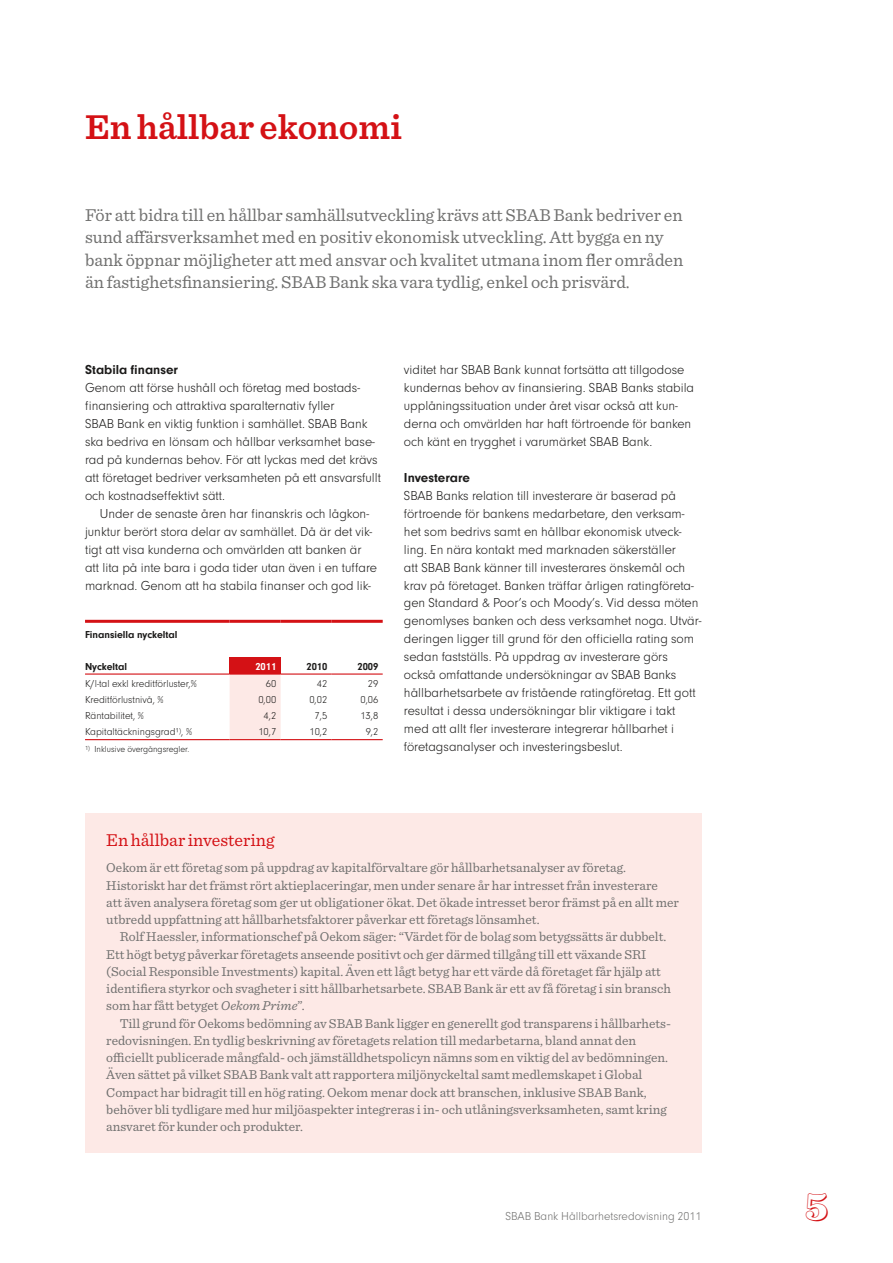
<style>
.page{position:relative;width:893px;height:1263px;background:#fff}
.page>*{position:absolute;margin:0;border:0;box-sizing:border-box;transform-origin:0 0}
.t1{font:600 36px "Sentinel";color:#d41115}
.t2{font:36px "SBAB Siffror";color:#d41115}
.t3{font:18px/22.5px "Sentinel";color:#70706f}
.t4{font:18px "Sentinel";color:#d41115}
.t5{font:300 13.5px/18px "Neuzeit Gro";color:#1c1b1a}
.t6{font:13.5px/17.2px "Sentinel";color:#70706f}
.t7{font:700 13.5px "Neuzeit Gro";color:#1c1b1a}
.t8{font:300 12px "Neuzeit Gro";color:#70706f}
.t9{font:300 10.5px "Neuzeit Gro";color:#1c1b1a}
.t10{font:700 10.5px "Neuzeit Gro";color:#1c1b1a}
.t11{font:700 10.5px "Neuzeit Gro";color:#fff}
.t12{font:300 9px "Neuzeit Gro";color:#1c1b1a}
.s1{font-style:italic}
</style>
<div class="page">
<div style="left:85px;top:813px;width:617px;height:339px;background:#fde9e6"></div>
<div style="left:230px;top:657px;width:51px;height:17px;background:#d41115"></div>
<div style="left:230px;top:675px;width:51px;height:64px;background:#fde9e6"></div>
<hr style="left:85px;top:673px;width:145px;height:2px;background:#d41115">
<hr style="left:230px;top:673px;width:51px;height:2px;background:#d41115">
<hr style="left:281px;top:673px;width:51px;height:2px;background:#d41115">
<hr style="left:332px;top:673px;width:51px;height:2px;background:#d41115">
<hr style="left:85px;top:739px;width:145px;height:1px;background:#d41115">
<hr style="left:230px;top:739px;width:51px;height:1px;background:#d41115">
<hr style="left:281px;top:739px;width:51px;height:1px;background:#d41115">
<hr style="left:332px;top:739px;width:51px;height:1px;background:#d41115">
<hr style="left:85px;top:620px;width:145px;height:3px;background:#d41115">
<hr style="left:230px;top:620px;width:51px;height:3px;background:#d41115">
<hr style="left:281px;top:620px;width:51px;height:3px;background:#d41115">
<hr style="left:332px;top:620px;width:51px;height:3px;background:#d41115">
<h1 class="t1" style="left:85px;top:99px;width:318px">En hållbar ekonomi</h1>
<p class="t3" style="left:85px;top:202px;width:600px">För att bidra till en hållbar samhällsutveckling krävs att SBAB Bank bedriver en sund affärsverksamhet med en positiv ekonomisk utveckling. Att bygga en ny bank öppnar möjligheter att med ansvar och kvalitet utmana inom fler områden än fastighetsfinansiering. SBAB Bank ska vara tydlig, enkel och prisvärd.</p>
<p class="t7" style="left:85px;top:362px;width:94px">Stabila finanser</p>
<p class="t5" style="left:85px;top:378px;width:298px">Genom att förse hushåll och företag med bostads&shy;finansiering och attraktiva sparalternativ fyller<br>SBAB Bank en viktig funktion i samhället. SBAB Bank ska bedriva en lönsam och hållbar verksamhet base&shy;rad på kundernas behov. För att lyckas med det krävs att företaget bedriver verksamheten på ett ansvarsfullt och kostnadseffektivt sätt.</p>
<p class="t5" style="left:85px;top:504px;width:293px;text-indent:15px">Under de senaste åren har finanskris och lågkon&shy;junktur berört stora delar av samhället. Då är det vik&shy;tigt att visa kunderna och omvärlden att banken är att lita på inte bara i goda tider utan även i en tuffare marknad. Genom att ha stabila finanser och god lik-</p>
<p class="t10" style="left:85px;top:628px;width:94px">Finansiella nyckeltal</p>
<p class="t10" style="left:85px;top:660px;width:44px">Nyckeltal</p>
<p class="t11" style="left:255px;top:660px;width:22px">2011</p>
<p class="t10" style="left:306px;top:660px;width:22px">2010</p>
<p class="t10" style="left:357px;top:660px;width:22px">2009</p>
<p class="t9" style="left:85px;top:678px;width:113px">K/l-tal exkl kreditförluster,%</p>
<p class="t9" style="left:266px;top:678px;width:12px">60</p>
<p class="t9" style="left:317px;top:678px;width:12px">42</p>
<p class="t9" style="left:368px;top:678px;width:12px">29</p>
<p class="t9" style="left:85px;top:694px;width:80px">Kreditförlustnivå, %</p>
<p class="t9" style="left:258px;top:694px;width:20px">0,00</p>
<p class="t9" style="left:309px;top:694px;width:20px">0,02</p>
<p class="t9" style="left:360px;top:694px;width:20px">0,06</p>
<p class="t9" style="left:85px;top:710px;width:60px">Räntabilitet, %</p>
<p class="t9" style="left:264px;top:710px;width:14px">4,2</p>
<p class="t9" style="left:315px;top:710px;width:14px">7,5</p>
<p class="t9" style="left:360px;top:710px;width:20px">13,8</p>
<p class="t9" style="left:85px;top:726px;width:109px">Kapitaltäckningsgrad¹<sup>)</sup>, %</p>
<p class="t9" style="left:258px;top:726px;width:20px">10,7</p>
<p class="t9" style="left:309px;top:726px;width:20px">10,2</p>
<p class="t9" style="left:366px;top:726px;width:14px">9,2</p>
<p class="t12" style="left:85px;top:744px;width:106px"><sup>1)</sup> Inklusive övergångsregler.</p>
<p class="t5" style="left:404px;top:360px;width:292px">viditet har SBAB Bank kunnat fortsätta att tillgodose kundernas behov av finansiering. SBAB Banks stabila upplåningssituation under året visar också att kun&shy;derna och omvärlden har haft förtroende för banken och känt en trygghet i varumärket SBAB Bank.</p>
<p class="t7" style="left:404px;top:469px;width:68px">Investerare</p>
<p class="t5" style="left:404px;top:486px;width:299px">SBAB Banks relation till investerare är baserad på förtroende för bankens medarbetare, den verksam&shy;het som bedrivs samt en hållbar ekonomisk utveck&shy;ling. En nära kontakt med marknaden säkerställer<br>att SBAB Bank känner till investerares önskemål och krav på företaget. Banken träffar årligen ratingföreta&shy;gen Standard &amp; Poor’s och Moody’s. Vid dessa möten genomlyses banken och dess verksamhet noga. Utvär&shy;deringen ligger till grund för den officiella rating som sedan fastställs. På uppdrag av investerare görs också omfattande undersökningar av SBAB Banks hållbarhetsarbete av fristående ratingföretag. Ett gott resultat i dessa undersökningar blir viktigare i takt med att allt fler investerare integrerar hållbarhet i företagsanalyser och investeringsbeslut.</p>
<h2 class="t4" style="left:106px;top:826px;width:170px">En hållbar investering</h2>
<p class="t6" style="left:106px;top:858px;width:574px">Oekom är ett företag som på uppdrag av kapitalförvaltare gör hållbarhetsanalyser av företag.<br>Historiskt har det främst rört aktieplaceringar, men under senare år har intresset från investerare<br>att även analysera företag som ger ut obligationer ökat. Det ökade intresset beror främst på en allt mer utbredd uppfattning att hållbarhetsfaktorer påverkar ett företags lönsamhet.</p>
<p class="t6" style="left:106px;top:927px;width:566px;text-indent:14px">Rolf Haessler, informationschef på Oekom säger: “Värdet för de bolag som betygssätts är dubbelt.<br>Ett högt betyg påverkar företagets anseende positivt och ger därmed tillgång till ett växande SRI (Social Responsible Investments) kapital. Även ett lågt betyg har ett värde då företaget får hjälp att identifiera styrkor och svagheter i sitt hållbarhetsarbete. SBAB Bank är ett av få företag i sin bransch som har fått betyget <span class="s1">Oekom Prime</span>”.</p>
<p class="t6" style="left:106px;top:1014px;width:566px;text-indent:14px">Till grund för Oekoms bedömning av SBAB Bank ligger en generellt god transparens i hållbarhets&shy;redovisningen. En tydlig beskrivning av företagets relation till medarbetarna, bland annat den officiellt publicerade mångfald- och jämställdhetspolicyn nämns som en viktig del av bedömningen.<br>Även sättet på vilket SBAB Bank valt att rapportera miljönyckeltal samt medlemskapet i Global Compact har bidragit till en hög rating. Oekom menar dock att branschen, inklusive SBAB Bank, behöver bli tydligare med hur miljöaspekter integreras i in- och utlåningsverksamheten, samt kring ansvaret för kunder och produkter.</p>
<p class="t8" style="left:505px;top:1210px;width:198px">SBAB Bank Hållbarhetsredovisning 2011</p>
<h1 class="t2" style="left:804px;top:1193px;width:26px">5</h1>
</div>
